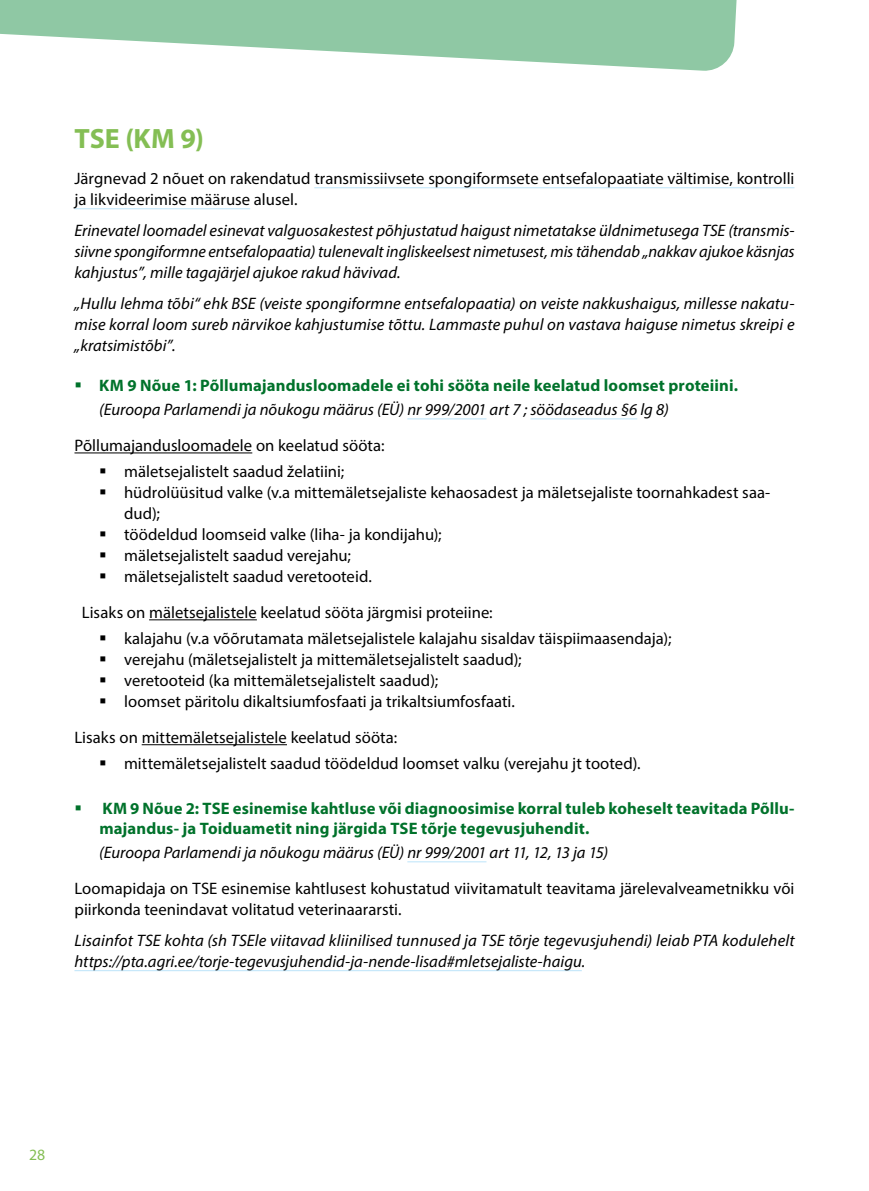
<style>
.page{position:relative;width:869px;height:1191px;background:#fff}
.page>*{position:absolute;margin:0;border:0;box-sizing:border-box;transform-origin:0 0}
.t1{font:700 28px "Myriad Pro";color:#84be54}
.t2{font:16.62px/21px "Myriad Pro";color:#000}
.t3{font:italic 16.62px/21px "Myriad Pro";color:#000;text-align:justify}
.t4{font:700 16.62px/20.1px "Myriad Pro";letter-spacing:.01em;color:#00722b}
.t5{font:15.75px "Myriad Pro";color:#84be54}
</style>
<div class="page">
<svg style="left:0;top:0;width:737px;height:71px;fill:#8fc8a4"></svg>
<hr style="left:314px;top:187px;width:480px;height:1px;background:#bce4fa">
<hr style="left:74px;top:208px;width:176px;height:1px;background:#bce4fa">
<hr style="left:407px;top:418px;width:79px;height:1px;background:#bce4fa">
<hr style="left:530px;top:418px;width:107px;height:1px;background:#bce4fa">
<hr style="left:74px;top:452px;width:178px;height:1px;background:#000">
<hr style="left:149px;top:619px;width:108px;height:1px;background:#000">
<hr style="left:142px;top:744px;width:145px;height:1px;background:#000">
<hr style="left:407px;top:861px;width:79px;height:1px;background:#bce4fa">
<hr style="left:74px;top:970px;width:507px;height:1px;background:#bce4fa">
<h1 class="t1" style="left:74px;top:121px;width:131px">TSE (KM 9)</h1>
<p class="t2" style="left:74px;top:168px;width:721px">Järgnevad 2 nõuet on rakendatud transmissiivsete spongiformsete entsefalopaatiate vältimise, kontrolli ja likvideerimise määruse alusel.</p>
<p class="t3" style="left:74px;top:220px;width:721px">Erinevatel loomadel esinevat valguosakestest põhjustatud haigust nimetatakse üldnimetusega TSE (transmis&shy;siivne spongiformne entsefalopaatia) tulenevalt ingliskeelsest nimetusest, mis tähendab „nakkav ajukoe käsnjas kahjustus”, mille tagajärjel ajukoe rakud hävivad.</p>
<p class="t3" style="left:74px;top:293px;width:721px">„Hullu lehma tõbi“ ehk BSE (veiste spongiformne entsefalopaatia) on veiste nakkushaigus, millesse nakatu&shy;mise korral loom sureb närvikoe kahjustumise tõttu. Lammaste puhul on vastava haiguse nimetus skreipi e „kratsimistõbi”.</p>
<p class="t4" style="left:99px;top:375px;width:638px">KM 9 Nõue 1: Põllumajandusloomadele ei tohi sööta neile keelatud loomset proteiini.</p>
<p class="t3" style="left:99px;top:399px;width:570px">(Euroopa Parlamendi ja nõukogu määrus (EÜ) nr 999/2001 art 7 ; söödaseadus §6 lg 8)</p>
<p class="t2" style="left:74px;top:432px;width:311px;line-height:25.9px;text-align:center">Põllumajandusloomadele on keelatud sööta: mäletsejalistelt saadud želatiini;</p>
<p class="t2" style="left:124px;top:482px;width:647px">hüdrolüüsitud valke (v.a mittemäletsejaliste kehaosadest ja mäletsejaliste toornahkadest saa&shy;dud);<br>töödeldud loomseid valke (liha- ja kondijahu);<br>mäletsejalistelt saadud verejahu;<br>mäletsejalistelt saadud veretooteid.</p>
<p class="t2" style="left:124px;top:599px;width:548px;line-height:25.9px;text-indent:-42px">Lisaks on mäletsejalistele keelatud sööta järgmisi proteiine:<br>kalajahu (v.a võõrutamata mäletsejalistele kalajahu sisaldav täispiimaasendaja);</p>
<p class="t2" style="left:124px;top:649px;width:399px">verejahu (mäletsejalistelt ja mittemäletsejalistelt saadud); veretooteid (ka mittemäletsejalistelt saadud);<br>loomset päritolu dikaltsiumfosfaati ja trikaltsiumfosfaati.</p>
<p class="t2" style="left:124px;top:724px;width:516px;line-height:25.9px;text-indent:-50px">Lisaks on mittemäletsejalistele keelatud sööta:<br>mittemäletsejalistelt saadud töödeldud loomset valku (verejahu jt tooted).</p>
<p class="t4" style="left:99px;top:797px;width:696px">KM 9 Nõue 2: TSE esinemise kahtluse või diagnoosimise korral tuleb koheselt teavitada Põllu&shy;majandus- ja Toiduametit ning järgida TSE tõrje tegevusjuhendit.</p>
<p class="t3" style="left:99px;top:842px;width:510px">(Euroopa Parlamendi ja nõukogu määrus (EÜ) nr 999/2001 art 11, 12, 13 ja 15)</p>
<p class="t2" style="left:74px;top:878px;width:721px">Loomapidaja on TSE esinemise kahtlusest kohustatud viivitamatult teavitama järelevalveametnikku või piirkonda teenindavat volitatud veterinaararsti.</p>
<p class="t3" style="left:74px;top:929px;width:721px">Lisainfot TSE kohta (sh TSEle viitavad kliinilised tunnused ja TSE tõrje tegevusjuhendi) leiab PTA kodulehelt https://pta.agri.ee/torje-tegevusjuhendid-ja-nende-lisad#mletsejaliste-haigu.</p>
<p class="t5" style="left:29px;top:1144px;width:18px">28</p>
</div>
